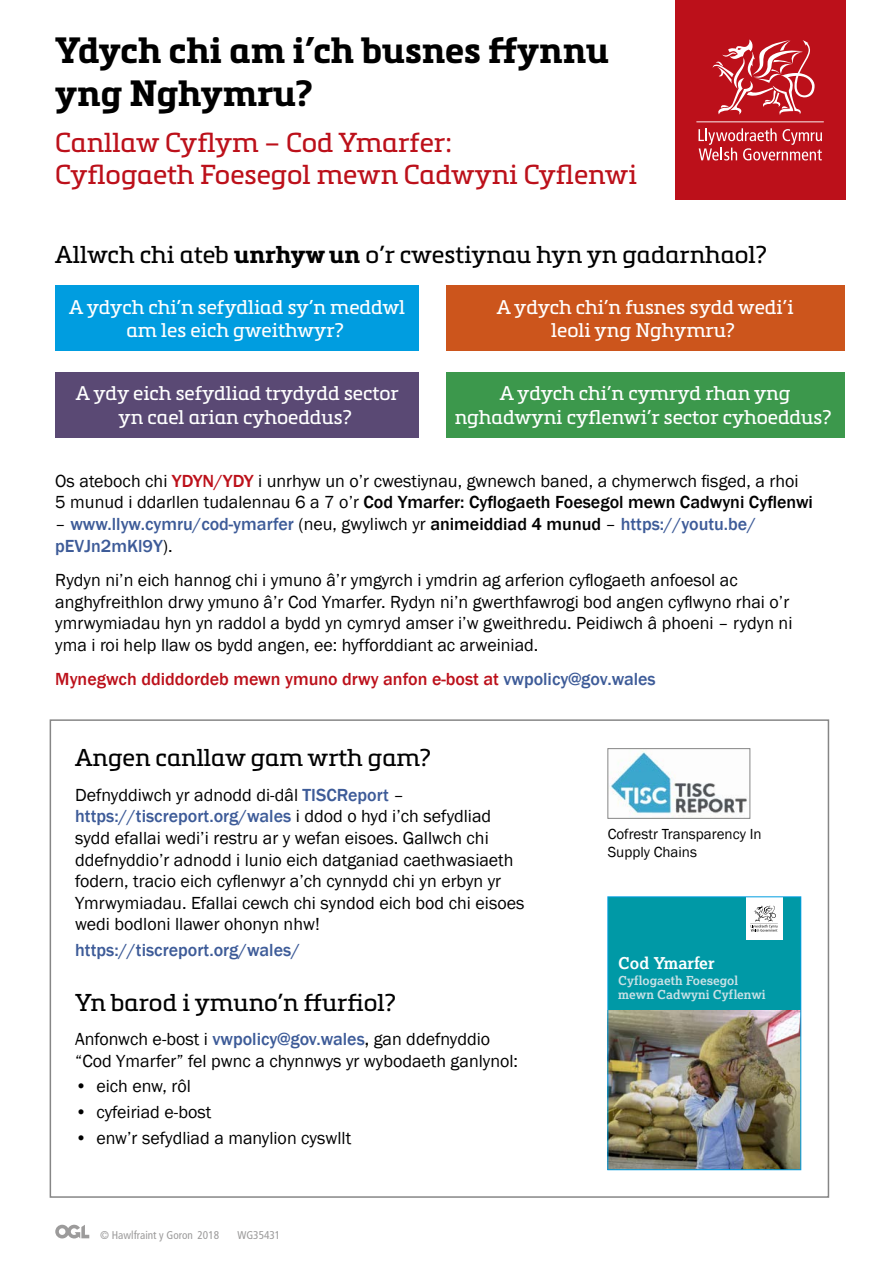
<style>
.page{position:relative;width:893px;height:1263px;background:#fff}
.page>*{position:absolute;margin:0;border:0;box-sizing:border-box;transform-origin:0 0}
.H1_title{font:700 36px/43.2px "Metronic Slab Pro";color:#000}
.t1{font:27px/32.4px "Metronic Slab Pro";color:#bc101a}
.H3_-_sub_title{font:24px "Metronic Slab Pro";color:#000}
.p_-_text{font:24px "Metronic Slab Pro";color:#000}
.p_-white_text{font:19.5px/23.4px "Metronic Slab Pro";color:#fff;text-align:center}
.p_-_text_1_space{font:18px/21.6px "Franklin Gothic";color:#000}
.p_-_text-2{font:18px/21.6px "Franklin Gothic";color:#000}
.p_-_text-3{font:500 18px/21.6px "Franklin Gothic";color:#3d5b98}
.p_-_text-4{font:500 18px "Franklin Gothic";color:#bc101a}
.p_-_text4_spaces{font:500 18px "Franklin Gothic";color:#3d5b98}
.t2{font:700 16.2px "Lexia";color:#fff}
.p_-_text-5{font:15px/18px "Franklin Gothic";color:#000}
.t3{font:700 12.3px/13.6px "Lexia";color:#c8e1e6}
.t4{font:condensed 11.25px "Frutiger LT Std";color:#9c9b9b}
.s1{font-weight:700}
.s2{font-weight:500;color:#bc101a}
.s3{font-weight:500}
.s4{font-weight:400;color:#000}
.s5{color:#000}
.s6{color:#3d5b98}
.s7{font-weight:500;color:#3d5b98}
</style>
<div class="page">
<div style="left:675px;top:0;width:170px;height:200px;background:#bc101a"></div>
<svg style="left:713px;top:39px;width:102px;height:76px"></svg>
<svg style="left:698px;top:128px;width:124px;height:32px"></svg>
<hr style="left:696px;top:121px;width:128px;height:1px;background:#fff">
<img style="left:610px;top:750px;width:137px;height:66px">
<div style="left:608px;top:748px;width:142px;height:70px;border:1px solid #868686"></div>
<div style="left:55px;top:286px;width:364px;height:65px;background:#009de0"></div>
<div style="left:55px;top:372px;width:364px;height:65px;background:#5a4974"></div>
<div style="left:446px;top:286px;width:398px;height:65px;background:#cc551c"></div>
<div style="left:446px;top:372px;width:398px;height:65px;background:#3c984c"></div>
<div style="left:50px;top:719px;width:779px;height:479px;border:2px solid #868686"></div>
<div style="left:608px;top:897px;width:193px;height:273px;background:#0099a6"></div>
<div style="left:746px;top:897px;width:36px;height:43px;background:#fff"></div>
<svg style="left:750px;top:905px;width:28px;height:27px"></svg>
<img style="left:610px;top:1011px;width:189px;height:157px">
<div style="left:608px;top:897px;width:193px;height:273px;border:1px solid #009de0"></div>
<svg style="left:55px;top:1225px;width:34px;height:13px"></svg>
<h1 class="H1_title" style="left:55px;top:28px;width:555px">Ydych chi am i’ch busnes ffynnu yng Nghymru?</h1>
<h2 class="t1" style="left:55px;top:124px;width:583px">Canllaw Cyflym – Cod Ymarfer:<br>Cyflogaeth Foesegol mewn Cadwyni Cyflenwi</h2>
<h2 class="H3_-_sub_title" style="left:55px;top:237px;width:713px">Allwch chi ateb <span class="s1">unrhyw un</span> o’r cwestiynau hyn yn gadarnhaol?</h2>
<p class="p_-white_text" style="left:69px;top:294px;width:337px">A ydych chi’n sefydliad sy’n meddwl am les eich gweithwyr?</p>
<p class="p_-white_text" style="left:76px;top:381px;width:324px">A ydy eich sefydliad trydydd sector yn cael arian cyhoeddus?</p>
<p class="p_-white_text" style="left:497px;top:294px;width:298px">A ydych chi’n fusnes sydd wedi’i leoli yng Nghymru?</p>
<p class="p_-white_text" style="left:455px;top:381px;width:378px">A ydych chi’n cymryd rhan yng nghadwyni cyflenwi’r sector cyhoeddus?</p>
<p class="p_-_text-2" style="left:55px;top:470px;width:759px">Os ateboch chi <span class="s2">YDYN/YDY</span> i unrhyw un o’r cwestiynau, gwnewch baned, a chymerwch fisged, a rhoi<br>5 munud i ddarllen tudalennau 6 a 7 o’r <span class="s3">Cod Ymarfer: Cyflogaeth Foesegol mewn Cadwyni Cyflenwi</span></p>
<p class="p_-_text-3" style="left:55px;top:513px;width:702px"><span class="s4">–</span> www.llyw.cymru/cod-ymarfer <span class="s4">(neu, gwyliwch yr</span> <span class="s5">animeiddiad 4 munud</span> <span class="s4">–</span> https://youtu.be/ pEVJn2mKl9Y<span class="s4">).</span></p>
<p class="p_-_text-2" style="left:55px;top:569px;width:739px">Rydyn ni’n eich hannog chi i ymuno â’r ymgyrch i ymdrin ag arferion cyflogaeth anfoesol ac anghyfreithlon drwy ymuno â’r Cod Ymarfer. Rydyn ni’n gwerthfawrogi bod angen cyflwyno rhai o’r ymrwymiadau hyn yn raddol a bydd yn cymryd amser i’w gweithredu. Peidiwch â phoeni – rydyn ni yma i roi help llaw os bydd angen, ee: hyfforddiant ac arweiniad.</p>
<p class="p_-_text-4" style="left:55px;top:668px;width:602px">Mynegwch ddiddordeb mewn ymuno drwy anfon e-bost at <span class="s6">vwpolicy@gov.wales</span></p>
<p class="p_-_text" style="left:75px;top:741px;width:357px">Angen canllaw gam wrth gam?</p>
<p class="p_-_text_1_space" style="left:75px;top:784px;width:451px">Defnyddiwch yr adnodd di-dâl <span class="s7">TISCReport</span> – <span class="s7">https://tiscreport.org/wales</span> i ddod o hyd i’ch sefydliad sydd efallai wedi’i restru ar y wefan eisoes. Gallwch chi ddefnyddio’r adnodd i lunio eich datganiad caethwasiaeth fodern, tracio eich cyflenwyr a’ch cynnydd chi yn erbyn yr Ymrwymiadau. Efallai cewch chi syndod eich bod chi eisoes wedi bodloni llawer ohonyn nhw!</p>
<p class="p_-_text4_spaces" style="left:75px;top:939px;width:226px">https://tiscreport.org/wales/</p>
<h3 class="H3_-_sub_title" style="left:75px;top:985px;width:322px">Yn barod i ymuno’n ffurfiol?</h3>
<p class="p_-_text_1_space" style="left:75px;top:1028px;width:444px">Anfonwch e-bost i <span class="s7">vwpolicy@gov.wales</span><span class="s3">,</span> gan ddefnyddio “Cod Ymarfer” fel pwnc a chynnwys yr wybodaeth ganlynol:</p>
<p class="p_-_text_1_space" style="left:75px;top:1076px;width:117px">• eich enw, rôl</p>
<p class="p_-_text_1_space" style="left:75px;top:1102px;width:138px">• cyfeiriad e-bost</p>
<p class="p_-_text_1_space" style="left:75px;top:1128px;width:278px">• enw’r sefydliad a manylion cyswllt</p>
<p class="t4" style="left:100px;top:1228px;width:121px">© Hawlfraint y Goron 2018</p>
<p class="t4" style="left:237px;top:1228px;width:44px">WG35431</p>
<p class="p_-_text-5" style="left:608px;top:825px;width:155px">Cofrestr Transparency In<br>Supply Chains</p>
<p class="t2" style="left:618px;top:953px;width:98px">Cod Ymarfer</p>
<p class="t3" style="left:618px;top:973px;width:149px">Cyflogaeth Foesegol mewn Cadwyni Cyflenwi</p>
</div>
